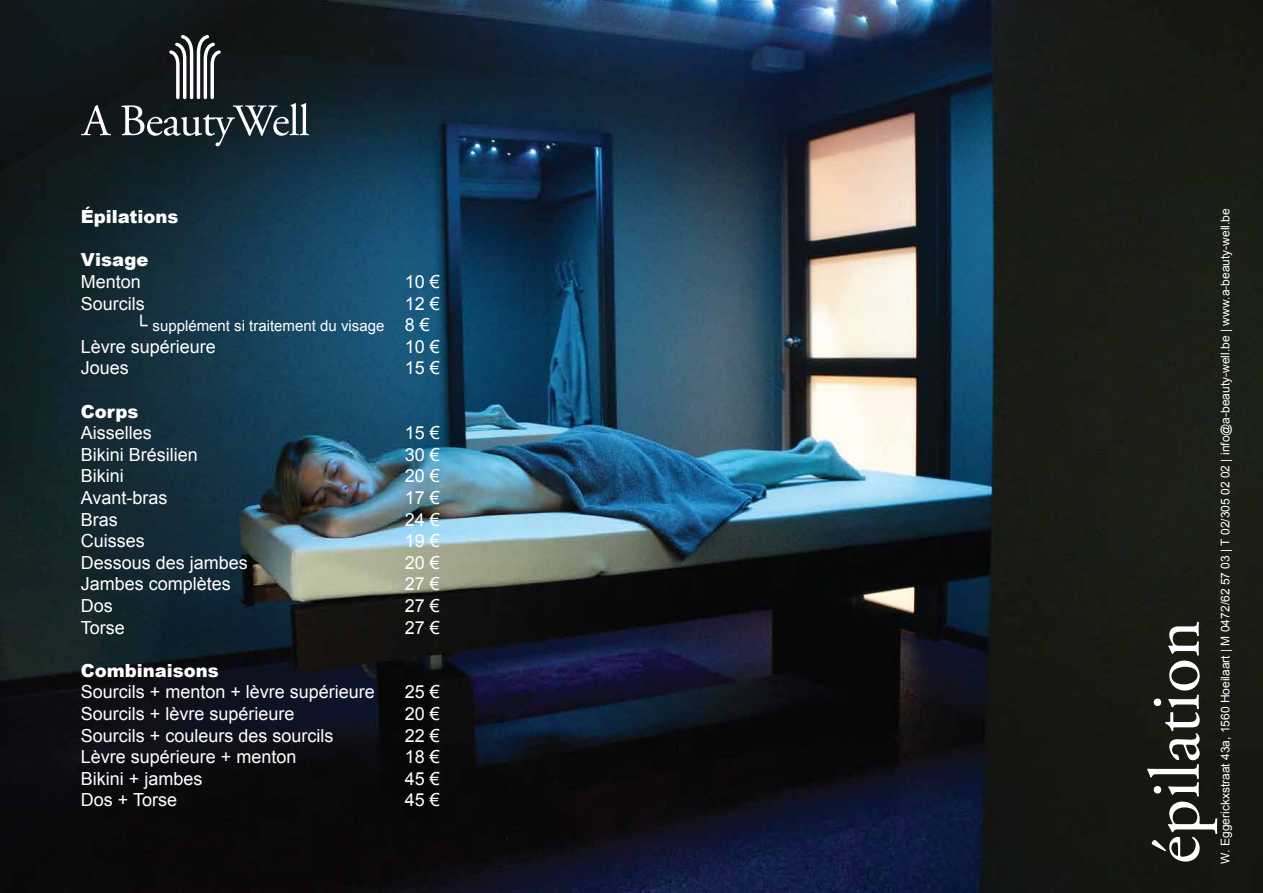
<style>
.page{position:relative;width:1263px;height:893px;background:#fff}
.page>*{position:absolute;margin:0;border:0;box-sizing:border-box;transform-origin:0 0}
.t1{font:72px "Adobe Garamond Pro";color:#fff}
.t2{font:18px "Arial";color:#fff}
.t3{font:900 18px "Arial";color:#fff}
.t4{font:15px "Arial";color:#fff}
.t5{font:12px "Arial";color:#fff}
.s1{font-size:18px}
</style>
<div class="page">
<img style="left:0;top:0;width:1263px;height:893px">
<svg style="left:81px;top:105px;width:30px;height:30px"></svg>
<svg style="left:121px;top:35px;width:188px;height:111px;background:#31383c"></svg>
<p class="t3" style="left:81px;top:207px;width:99px">Épilations</p>
<p class="t3" style="left:81px;top:250px;width:69px">Visage</p>
<p class="t2" style="left:81px;top:270px;width:62px">Menton</p>
<p class="t2" style="left:405px;top:270px;width:37px">10 €</p>
<p class="t2" style="left:81px;top:291px;width:66px">Sourcils</p>
<p class="t2" style="left:405px;top:291px;width:37px">12 €</p>
<p class="t4" style="left:135px;top:316px;width:297px"><span class="s1">└</span> supplément si traitement du visage <span class="s1">8 €</span></p>
<p class="t2" style="left:81px;top:335px;width:137px">Lèvre supérieure</p>
<p class="t2" style="left:405px;top:335px;width:37px">10 €</p>
<p class="t2" style="left:81px;top:356px;width:50px">Joues</p>
<p class="t2" style="left:405px;top:356px;width:37px">15 €</p>
<p class="t3" style="left:81px;top:401px;width:59px">Corps</p>
<p class="t2" style="left:81px;top:421px;width:73px">Aisselles</p>
<p class="t2" style="left:405px;top:421px;width:37px">15 €</p>
<p class="t2" style="left:81px;top:443px;width:119px">Bikini Brésilien</p>
<p class="t2" style="left:405px;top:443px;width:37px">30 €</p>
<p class="t2" style="left:81px;top:464px;width:45px">Bikini</p>
<p class="t2" style="left:405px;top:464px;width:37px">20 €</p>
<p class="t2" style="left:81px;top:486px;width:88px">Avant-bras</p>
<p class="t2" style="left:405px;top:486px;width:37px">17 €</p>
<p class="t2" style="left:81px;top:507px;width:39px">Bras</p>
<p class="t2" style="left:405px;top:507px;width:37px">24 €</p>
<p class="t2" style="left:81px;top:529px;width:66px">Cuisses</p>
<p class="t2" style="left:405px;top:529px;width:37px">19 €</p>
<p class="t2" style="left:81px;top:551px;width:169px">Dessous des jambes</p>
<p class="t2" style="left:405px;top:551px;width:37px">20 €</p>
<p class="t2" style="left:81px;top:572px;width:152px">Jambes complètes</p>
<p class="t2" style="left:405px;top:572px;width:37px">27 €</p>
<p class="t2" style="left:81px;top:594px;width:34px">Dos</p>
<p class="t2" style="left:405px;top:594px;width:37px">27 €</p>
<p class="t2" style="left:81px;top:615px;width:46px">Torse</p>
<p class="t2" style="left:405px;top:615px;width:37px">27 €</p>
<p class="t3" style="left:81px;top:660px;width:140px">Combinaisons</p>
<p class="t2" style="left:81px;top:680px;width:296px">Sourcils + menton + lèvre supérieure</p>
<p class="t2" style="left:405px;top:680px;width:37px">25 €</p>
<p class="t2" style="left:81px;top:702px;width:215px">Sourcils + lèvre supérieure</p>
<p class="t2" style="left:405px;top:702px;width:37px">20 €</p>
<p class="t2" style="left:81px;top:723px;width:254px">Sourcils + couleurs des sourcils</p>
<p class="t2" style="left:405px;top:723px;width:37px">22 €</p>
<p class="t2" style="left:81px;top:745px;width:217px">Lèvre supérieure + menton</p>
<p class="t2" style="left:405px;top:745px;width:37px">18 €</p>
<p class="t2" style="left:81px;top:767px;width:123px">Bikini + jambes</p>
<p class="t2" style="left:405px;top:767px;width:37px">45 €</p>
<p class="t2" style="left:81px;top:788px;width:98px">Dos + Torse</p>
<p class="t2" style="left:405px;top:788px;width:37px">45 €</p>
<p class="t5" style="left:1217px;top:864px;width:657px;rotate:-90deg">W. Eggerickxstraat 43a, 1560 Hoeilaart | M 0472/62 57 03 | T 02/305 02 02 | info@a-beauty-well.be | www.a-beauty-well.be</p>
<h1 class="t1" style="left:1132px;top:864px;width:245px;rotate:-90deg">épilation</h1>
</div>
